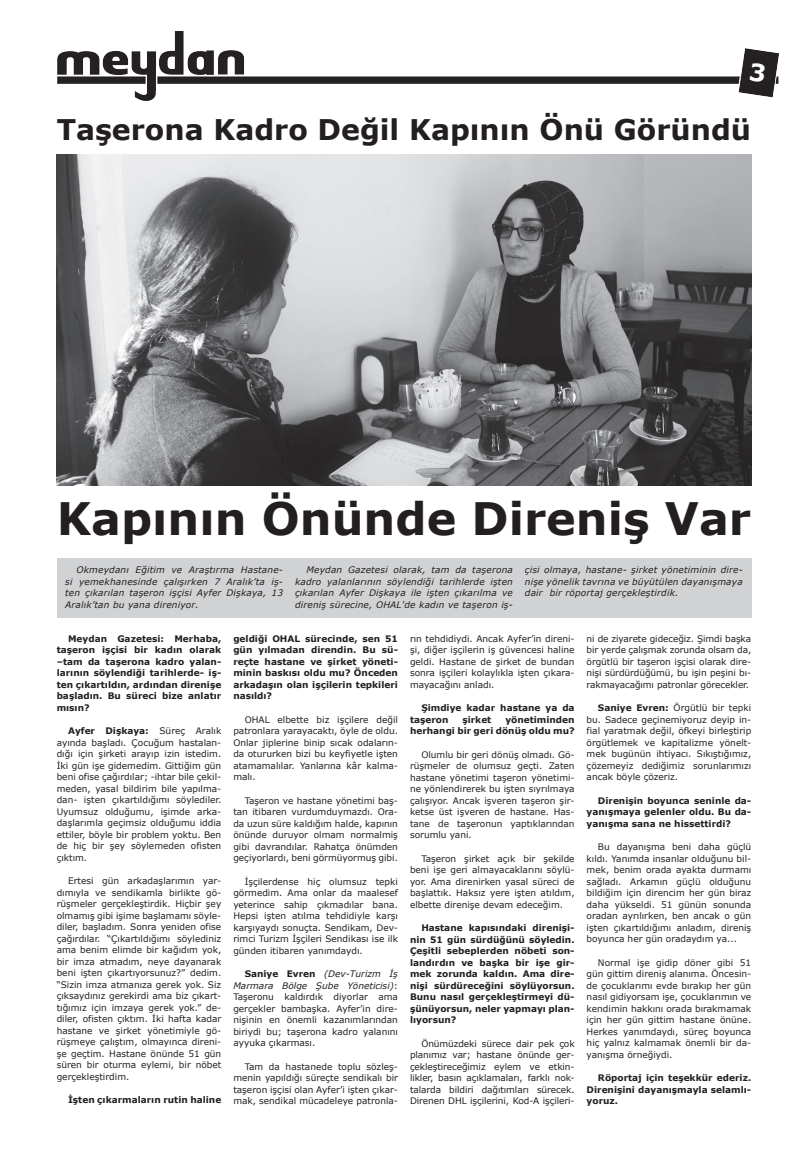
<style>
.page{position:relative;width:808px;height:1163px;background:#fff}
.page>*{position:absolute;margin:0;border:0;box-sizing:border-box;transform-origin:0 0}
.t1{font:700 44.7px "Verdana";color:#231f20}
.t2{font:700 28.4px "Verdana";color:#231f20}
.t3{font:9px/11.5px "Verdana";color:#231f20;text-align:justify}
.t4{font:700 9px/11.5px "Verdana";color:#231f20;text-align:justify}
.t5{font:italic 9px/11.5px "Verdana";letter-spacing:.02em;color:#231f20;text-align:justify}
.s1{font-weight:700}
.s2{font-style:italic}
</style>
<div class="page">
<img style="left:57px;top:31px;width:722px;height:70px">
<div style="left:57px;top:557px;width:694px;height:60px;background:#d1d2d4"></div>
<img style="left:57px;top:155px;width:694px;height:330px">
<svg style="left:750px;top:63px;width:16px;height:19px"></svg>
<h2 class="t2" style="left:57px;top:110px;width:696px">Taşerona Kadro Değil Kapının Önü Göründü</h2>
<h1 class="t1" style="left:57px;top:487px;width:696px">Kapının Önünde Direniş Var</h1>
<p class="t5" style="left:65px;top:564px;width:219px;text-indent:11px">Okmeydanı Eğitim ve Araştırma Hastane&shy;si yemekhanesinde çalışırken 7 Aralık’ta iş&shy;ten çıkarılan taşeron işçisi Ayfer Dişkaya, 13<br>Aralık’tan bu yana direniyor.</p>
<p class="t5" style="left:295px;top:564px;width:219px;text-indent:11px">Meydan Gazetesi olarak, tam da taşerona kadro yalanlarının söylendiği tarihlerde işten çıkarılan Ayfer Dişkaya ile işten çıkarılma ve direniş sürecine, OHAL'de kadın ve taşeron iş-</p>
<p class="t5" style="left:525px;top:564px;width:219px">çisi olmaya, hastane- şirket yönetiminin dire&shy;nişe yönelik tavrına ve büyütülen dayanışmaya dair bir röportaj gerçekleştirdik.</p>
<p class="t4" style="left:57px;top:632px;width:166px;text-indent:11px">Meydan Gazetesi: Merhaba, taşeron işçisi bir kadın olarak –tam da taşerona kadro yalan&shy;larının söylendiği tarihlerde- iş&shy;ten çıkartıldın, ardından direnişe başladın. Bu süreci bize anlatır mısın?</p>
<p class="t3" style="left:57px;top:725px;width:166px;text-indent:11px"><span class="s1">Ayfer Dişkaya:</span> Süreç Aralık ayında başladı. Çocuğum hastalan&shy;dığı için şirketi arayıp izin istedim.<br>İki gün işe gidemedim. Gittiğim gün beni ofise çağırdılar; -ihtar bile çekil&shy;meden, yasal bildirim bile yapılma&shy;dan- işten çıkartıldığımı söylediler.<br>Uyumsuz olduğumu, işimde arka&shy;daşlarımla geçimsiz olduğumu iddia ettiler, böyle bir problem yoktu. Ben de hiç bir şey söylemeden ofisten çıktım.</p>
<p class="t3" style="left:57px;top:875px;width:166px;text-indent:11px">Ertesi gün arkadaşlarımın yar&shy;dımıyla ve sendikamla birlikte gö&shy;rüşmeler gerçekleştirdik. Hiçbir şey olmamış gibi işime başlamamı söyle&shy;diler, başladım. Sonra yeniden ofise çağırdılar. “Çıkartıldığımı söylediniz ama benim elimde bir kağıdım yok, bir imza atmadım, neye dayanarak beni işten çıkartıyorsunuz?” dedim. “Sizin imza atmanıza gerek yok. Siz çıksaydınız gerekirdi ama biz çıkart&shy;tığımız için imzaya gerek yok.” de&shy;diler, ofisten çıktım. İki hafta kadar hastane ve şirket yönetimiyle gö&shy;rüşmeye çalıştım, olmayınca direni&shy;şe geçtim. Hastane önünde 51 gün süren bir oturma eylemi, bir nöbet gerçekleştirdim.</p>
<p class="t4" style="left:68px;top:1094px;width:155px">İşten çıkarmaların rutin haline</p>
<p class="t4" style="left:233px;top:632px;width:166px">geldiği OHAL sürecinde, sen 51 gün yılmadan direndin. Bu sü&shy;reçte hastane ve şirket yöneti&shy;minin baskısı oldu mu? Önceden arkadaşın olan işçilerin tepkileri nasıldı?</p>
<p class="t3" style="left:233px;top:713px;width:166px;text-indent:11px">OHAL elbette biz işçilere değil patronlara yarayacaktı, öyle de oldu.<br>Onlar jiplerine binip sıcak odaların&shy;da otururken bizi bu keyfiyetle işten atamamalılar. Yanlarına kâr kalma&shy;malı.</p>
<p class="t3" style="left:233px;top:794px;width:166px;text-indent:11px">Taşeron ve hastane yönetimi baş&shy;tan itibaren vurdumduymazdı. Ora&shy;da uzun süre kaldığım halde, kapının önünde duruyor olmam normalmiş gibi davrandılar. Rahatça önümden geçiyorlardı, beni görmüyormuş gibi.</p>
<p class="t3" style="left:233px;top:875px;width:166px;text-indent:11px">İşçilerdense hiç olumsuz tepki görmedim. Ama onlar da maalesef yeterince sahip çıkmadılar bana.<br>Hepsi işten atılma tehdidiyle karşı karşıyaydı sonuçta. Sendikam, Dev&shy;rimci Turizm İşçileri Sendikası ise ilk günden itibaren yanımdaydı.</p>
<p class="t3" style="left:233px;top:968px;width:166px;text-indent:11px"><span class="s1">Saniye Evren</span> <span class="s2">(Dev-Turizm İş Marmara Bölge Şube Yöneticisi)</span>:<br>Taşeronu kaldırdık diyorlar ama gerçekler bambaşka. Ayfer’in dire&shy;nişinin en önemli kazanımlarından biriydi bu; taşerona kadro yalanını ayyuka çıkarması.</p>
<p class="t3" style="left:233px;top:1060px;width:166px;text-indent:11px">Tam da hastanede toplu sözleş&shy;menin yapıldığı süreçte sendikalı bir taşeron işçisi olan Ayfer’i işten çıkar&shy;mak, sendikal mücadeleye patronla-</p>
<p class="t3" style="left:410px;top:632px;width:166px">rın tehdidiydi. Ancak Ayfer’in direni&shy;şi, diğer işçilerin iş güvencesi haline geldi. Hastane de şirket de bundan sonra işçileri kolaylıkla işten çıkara&shy;mayacağını anladı.</p>
<p class="t4" style="left:410px;top:702px;width:166px;text-indent:11px">Şimdiye kadar hastane ya da taşeron</p>
<p class="t4" style="left:410px;top:713px;width:166px;text-align:right">yönetiminden<br>herhangi bir geri dönüş oldu mu?</p>
<p class="t3" style="left:410px;top:748px;width:166px;text-indent:11px">Olumlu bir geri dönüş olmadı. Gö&shy;rüşmeler de olumsuz geçti. Zaten hastane yönetimi taşeron yönetimi&shy;ne yönlendirerek bu işten sıyrılmaya çalışıyor. Ancak işveren taşeron şir&shy;ketse üst işveren de hastane. Has&shy;tane de taşeronun yaptıklarından sorumlu yani.</p>
<p class="t3" style="left:410px;top:852px;width:166px;text-indent:11px">Taşeron şirket açık bir şekilde beni işe geri almayacaklarını söylü&shy;yor. Ama direnirken yasal süreci de başlattık. Haksız yere işten atıldım, elbette direnişe devam edeceğim.</p>
<p class="t4" style="left:410px;top:922px;width:166px;text-indent:11px">Hastane kapısındaki direnişi&shy;nin 51 gün sürdüğünü söyledin.<br>Çeşitli sebeplerden nöbeti son&shy;landırdın ve başka bir işe gir&shy;mek zorunda kaldın. Ama dire&shy;nişi sürdüreceğini söylüyorsun.<br>Bunu nasıl gerçekleştirmeyi dü&shy;şünüyorsun, neler yapmayı plan&shy;lıyorsun?</p>
<p class="t3" style="left:410px;top:1037px;width:166px;text-indent:11px">Önümüzdeki sürece dair pek çok planımız var; hastane önünde ger&shy;çekleştireceğimiz eylem ve etkin&shy;likler, basın açıklamaları, farklı nok&shy;talarda bildiri dağıtımları sürecek.<br>Direnen DHL işçilerini, Kod-A işçileri-</p>
<p class="t4" style="left:462px;top:713px;width:31px">şirket</p>
<p class="t3" style="left:587px;top:632px;width:166px">ni de ziyarete gideceğiz. Şimdi başka bir yerde çalışmak zorunda olsam da, örgütlü bir taşeron işçisi olarak dire&shy;nişi sürdürdüğümü, bu işin peşini bı&shy;rakmayacağımı patronlar görecekler.</p>
<p class="t3" style="left:587px;top:702px;width:166px;text-indent:11px"><span class="s1">Saniye Evren:</span> Örgütlü bir tepki bu. Sadece geçinemiyoruz deyip in&shy;fial yaratmak değil, öfkeyi birleştirip örgütlemek ve kapitalizme yönelt&shy;mek bugünün ihtiyacı. Sıkıştığımız, çözemeyiz dediğimiz sorunlarımızı ancak böyle çözeriz.</p>
<p class="t4" style="left:587px;top:794px;width:166px;text-indent:11px">Direnişin boyunca seninle da&shy;yanışmaya gelenler oldu. Bu da&shy;yanışma sana ne hissettirdi?</p>
<p class="t3" style="left:587px;top:841px;width:166px;text-indent:11px">Bu dayanışma beni daha güçlü kıldı. Yanımda insanlar olduğunu bil&shy;mek, benim orada ayakta durmamı sağladı. Arkamın güçlü olduğunu bildiğim için direncim her gün biraz daha yükseldi. 51 günün sonunda oradan ayrılırken, ben ancak o gün işten çıkartıldığımı anladım, direniş boyunca her gün oradaydım ya...</p>
<p class="t3" style="left:587px;top:956px;width:166px;text-indent:11px">Normal işe gidip döner gibi 51 gün gittim direniş alanıma. Öncesin&shy;de çocuklarımı evde bırakıp her gün nasıl gidiyorsam işe, çocuklarımın ve kendimin hakkını orada bırakmamak için her gün gittim hastane önüne.<br>Herkes yanımdaydı, süreç boyunca hiç yalnız kalmamak önemli bir da&shy;yanışma örneğiydi.</p>
<p class="t4" style="left:587px;top:1072px;width:166px;text-indent:11px">Röportaj için teşekkür ederiz.<br>Direnişini dayanışmayla selamlı&shy;yoruz.</p>
</div>
